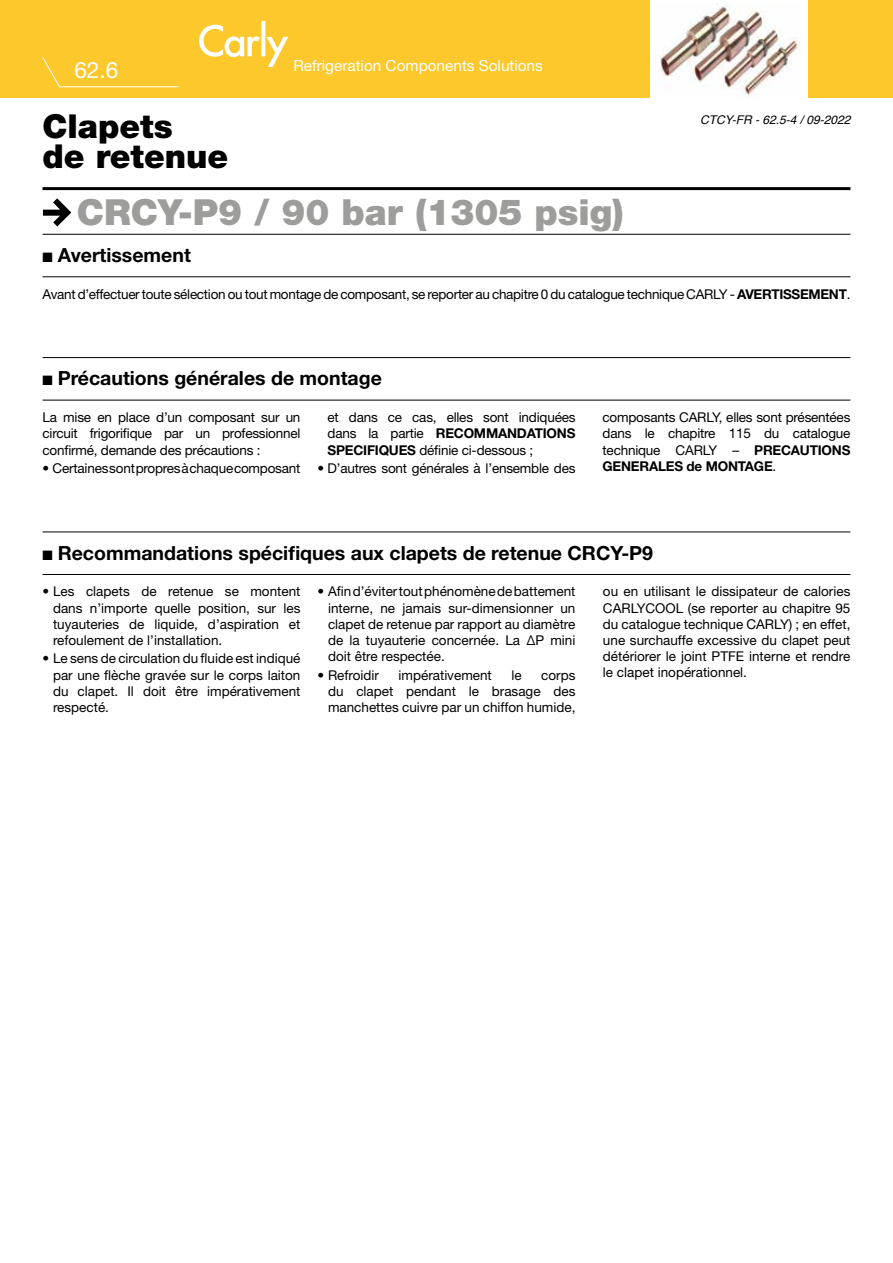
<style>
.page{position:relative;width:893px;height:1263px;background:#fff}
.page>*{position:absolute;margin:0;border:0;box-sizing:border-box;transform-origin:0 0}
.t1{font:900 36px "Helvetica Neue LT Pro";color:#9d9d9c}
.t2{font:900 33px/30px "Helvetica Neue LT Pro";color:#000}
.t3{font:22.5px "Helvetica Neue LT Pro";color:#fff}
.t4{font:700 19.5px "Helvetica Neue LT Pro";color:#000}
.t5{font:15.3px "Helvetica Neue LT Pro";color:#fff}
.t6{font:13.5px/16.2px "Helvetica Neue LT Pro";letter-spacing:-.015em;color:#000;text-align:justify}
.t7{font:italic 12px "Helvetica";color:#000}
.s1{font-weight:700}
</style>
<div class="page">
<div style="left:0;top:0;width:893px;height:98px;background:#fdc82b"></div>
<hr style="left:43px;top:187px;width:807px;height:3px;background:#000">
<hr style="left:43px;top:234px;width:807px;height:1px;background:#000">
<hr style="left:43px;top:276px;width:807px;height:1px;background:#000">
<div style="left:651px;top:0;width:157px;height:101px;background:#fff"></div>
<img style="left:200px;top:21px;width:87px;height:45px">
<svg style="left:42px;top:57px;width:137px;height:31px"></svg>
<img style="left:654px;top:4px;width:146px;height:94px">
<svg style="left:43px;top:198px;width:28px;height:28px"></svg>
<hr style="left:43px;top:357px;width:807px;height:1px;background:#000">
<hr style="left:43px;top:400px;width:807px;height:1px;background:#000">
<hr style="left:43px;top:531px;width:807px;height:1px;background:#000">
<hr style="left:43px;top:574px;width:807px;height:1px;background:#000">
<h3 class="t3" style="left:74px;top:56px;width:45px">62.6</h3>
<p class="t5" style="left:293px;top:56px;width:251px">Refrigeration Components Solutions</p>
<h2 class="t2" style="left:43px;top:111px;width:187px">Clapets<br>de retenue</h2>
<p class="t7" style="left:700px;top:110px;width:152px">CTCY-FR - 62.5-4 / 09-2022</p>
<h1 class="t1" style="left:77px;top:191px;width:549px">CRCY-P9 / 90 bar (1305 psig)</h1>
<h3 class="t4" style="left:43px;top:243px;width:150px">■ Avertissement</h3>
<p class="t6" style="left:43px;top:286px;width:809px">Avant d’effectuer toute sélection ou tout montage de composant, se reporter au chapitre 0 du catalogue technique CARLY - <span class="s1">AVERTISSEMENT</span>.</p>
<h3 class="t4" style="left:43px;top:366px;width:341px">■ Précautions générales de montage</h3>
<p class="t6" style="left:43px;top:409px;width:259px">La mise en place d’un composant sur un circuit frigorifique par un professionnel confirmé, demande des précautions :</p>
<p class="t6" style="left:43px;top:460px;width:259px">• Certaines sont propres à chaque composant</p>
<p class="t6" style="left:328px;top:409px;width:249px">et dans ce cas, elles sont indiquées dans la partie <span class="s1">RECOMMANDATIONS SPECIFIQUES</span> définie ci-dessous ;</p>
<p class="t6" style="left:317px;top:460px;width:259px">• D’autres sont générales à l’ensemble des</p>
<p class="t6" style="left:603px;top:409px;width:249px">composants CARLY, elles sont présentées dans le chapitre 115 du catalogue technique CARLY – <span class="s1">PRECAUTIONS GENERALES de MONTAGE</span>.</p>
<h3 class="t4" style="left:43px;top:540px;width:612px">■ Recommandations spécifiques aux clapets de retenue CRCY-P9</h3>
<p class="t6" style="left:53px;top:583px;width:249px;text-indent:-11px">• Les clapets de retenue se montent dans n’importe quelle position, sur les tuyauteries de liquide, d’aspiration et refoulement de l’installation.</p>
<p class="t6" style="left:53px;top:650px;width:249px;text-indent:-11px">• Le sens de circulation du fluide est indiqué par une flèche gravée sur le corps laiton du clapet. Il doit être impérativement respecté.</p>
<p class="t6" style="left:328px;top:583px;width:249px;text-indent:-11px">• Afin d’éviter tout phénomène de battement interne, ne jamais sur-dimensionner un clapet de retenue par rapport au diamètre de la tuyauterie concernée. La ΔP mini doit être respectée.</p>
<p class="t6" style="left:317px;top:666px;width:63px">• Refroidir</p>
<p class="t6" style="left:399px;top:666px;width:95px">impérativement</p>
<p class="t6" style="left:511px;top:666px;width:12px">le</p>
<p class="t6" style="left:328px;top:666px;width:249px;text-indent:213px">corps du clapet pendant le brasage des manchettes cuivre par un chiffon humide,</p>
<p class="t6" style="left:603px;top:583px;width:249px">ou en utilisant le dissipateur de calories CARLYCOOL (se reporter au chapitre 95 du catalogue technique CARLY) ; en effet, une surchauffe excessive du clapet peut détériorer le joint PTFE interne et rendre le clapet inopérationnel.</p>
</div>
